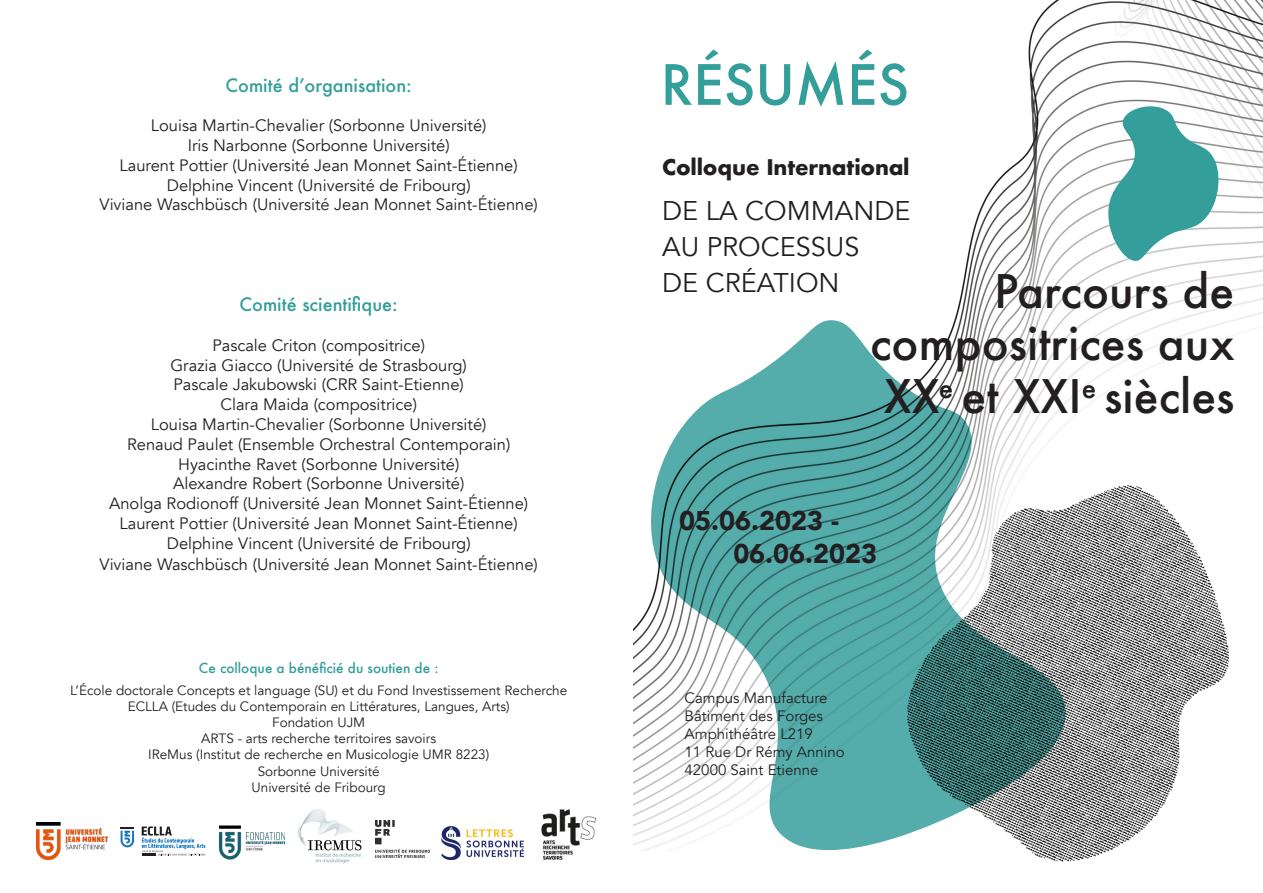
<style>
.page{position:relative;width:1263px;height:893px;background:#fff}
.page>*{position:absolute;margin:0;border:0;box-sizing:border-box;transform-origin:0 0}
.t1{font:500 54px "Futura";color:#349e9b}
.t2{font:500 45px/52.5px "Futura";color:#231f20;text-align:right}
.t3{font:27px/36px "Avenir";color:#231f20}
.t4{font:900 27px "Avenir";color:#231f20}
.t5{font:700 21px "Futura";letter-spacing:-.01em;color:#231f20}
.t6{font:500 18px "Futura";color:#349e9b}
.t7{font:16.5px "Avenir";color:#231f20}
.t8{font:15px/18px "Avenir";color:#231f20}
.t9{font:13.5px/16.2px "Avenir";color:#231f20;text-align:center}
.t10{font:500 13.5px "Futura";color:#349e9b}
</style>
<div class="page">
<img style="left:633px;top:0;width:629px;height:850px">
<img style="left:220px;top:825px;width:65px;height:34px">
<svg style="left:121px;top:827px;width:13px;height:20px"></svg>
<svg style="left:142px;top:826px;width:64px;height:30px"></svg>
<img style="left:376px;top:821px;width:54px;height:36px">
<img style="left:36px;top:823px;width:72px;height:36px">
<img style="left:441px;top:826px;width:82px;height:34px">
<img style="left:297px;top:809px;width:65px;height:54px">
<img style="left:541px;top:809px;width:56px;height:51px">
<img style="left:899px;top:452px;width:333px;height:410px">
<svg style="left:1104px;top:106px;width:119px;height:155px"></svg>
<p class="t6" style="left:226px;top:73px;width:188px">Comité d’organisation:</p>
<p class="t7" style="left:151px;top:116px;width:337px">Louisa Martin-Chevalier (Sorbonne Université)</p>
<p class="t7" style="left:188px;top:136px;width:263px">Iris Narbonne (Sorbonne Université)</p>
<p class="t7" style="left:120px;top:155px;width:400px">Laurent Pottier (Université Jean Monnet Saint-Étienne)</p>
<p class="t7" style="left:167px;top:175px;width:305px">Delphine Vincent (Université de Fribourg)</p>
<p class="t7" style="left:99px;top:195px;width:440px">Viviane Waschbüsch (Université Jean Monnet Saint-Étienne)</p>
<p class="t6" style="left:240px;top:292px;width:160px">Comité scientifique:</p>
<p class="t7" style="left:212px;top:335px;width:214px">Pascale Criton (compositrice)</p>
<p class="t7" style="left:170px;top:355px;width:298px">Grazia Giacco (Université de Strasbourg)</p>
<p class="t7" style="left:173px;top:375px;width:292px">Pascale Jakubowski (CRR Saint-Etienne)</p>
<p class="t7" style="left:220px;top:395px;width:198px">Clara Maida (compositrice)</p>
<p class="t7" style="left:151px;top:415px;width:337px">Louisa Martin-Chevalier (Sorbonne Université)</p>
<p class="t7" style="left:127px;top:434px;width:385px">Renaud Paulet (Ensemble Orchestral Contemporain)</p>
<p class="t7" style="left:178px;top:454px;width:283px">Hyacinthe Ravet (Sorbonne Université)</p>
<p class="t7" style="left:173px;top:474px;width:293px">Alexandre Robert (Sorbonne Université)</p>
<p class="t7" style="left:109px;top:494px;width:421px">Anolga Rodionoff (Université Jean Monnet Saint-Étienne)</p>
<p class="t7" style="left:120px;top:514px;width:400px">Laurent Pottier (Université Jean Monnet Saint-Étienne)</p>
<p class="t7" style="left:167px;top:533px;width:305px">Delphine Vincent (Université de Fribourg)</p>
<p class="t7" style="left:99px;top:555px;width:440px">Viviane Waschbüsch (Université Jean Monnet Saint-Étienne)</p>
<p class="t10" style="left:199px;top:659px;width:241px">Ce colloque a bénéficié du soutien de :</p>
<p class="t9" style="left:70px;top:682px;width:499px">L’École doctorale Concepts et language (SU) et du Fond Investissement Recherche</p>
<p class="t9" style="left:128px;top:698px;width:384px">ECLLA (Etudes du Contemporain en Littératures, Langues, Arts)</p>
<p class="t9" style="left:272px;top:715px;width:95px">Fondation UJM</p>
<p class="t9" style="left:201px;top:731px;width:236px">ARTS - arts recherche territoires savoirs</p>
<p class="t9" style="left:148px;top:747px;width:343px">IReMus (Institut de recherche en Musicologie UMR 8223)</p>
<p class="t9" style="left:252px;top:763px;width:136px">Sorbonne Université<br>Université de Fribourg</p>
<p class="t1" style="left:661px;top:48px;width:250px">RÉSUMÉS</p>
<p class="t5" style="left:662px;top:151px;width:249px">Colloque International</p>
<p class="t3" style="left:662px;top:193px;width:250px">DE LA COMMANDE<br>AU PROCESSUS<br>DE CRÉATION</p>
<p class="t2" style="left:870px;top:264px;width:366px">Parcours de compositrices aux<br>XX<sup>e</sup> et XXI<sup>e</sup> siècles</p>
<p class="t4" style="left:679px;top:498px;width:161px">05.06.2023 -</p>
<p class="t4" style="left:733px;top:530px;width:145px">06.06.2023</p>
<p class="t8" style="left:685px;top:689px;width:144px">Campus Manufacture<br>Bâtiment des Forges</p>
<p class="t8" style="left:685px;top:725px;width:130px">Amphithéâtre L219</p>
<p class="t8" style="left:685px;top:743px;width:162px">11 Rue Dr Rémy Annino<br>42000 Saint Etienne</p>
</div>
